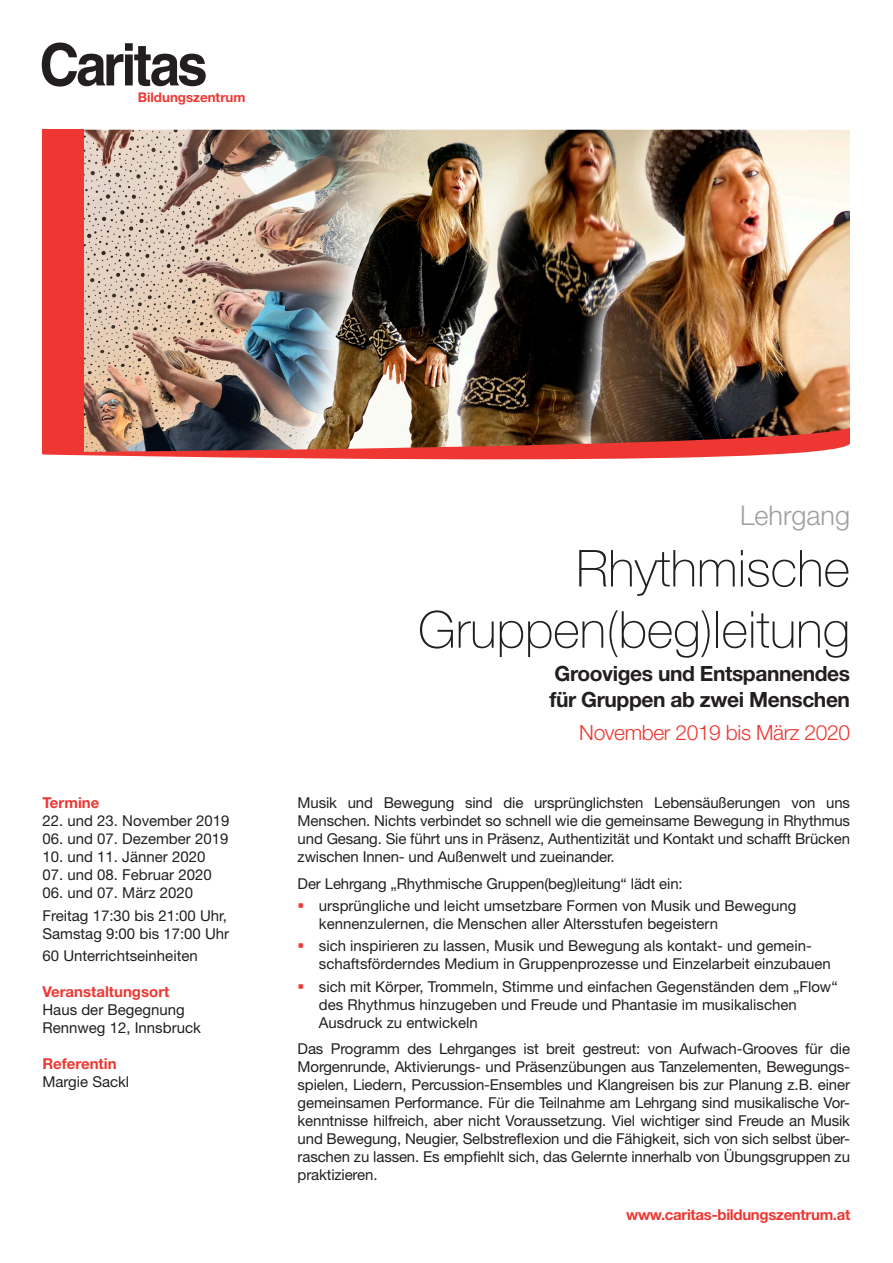
<style>
.page{position:relative;width:893px;height:1263px;background:#fff}
.page>*{position:absolute;margin:0;border:0;box-sizing:border-box;transform-origin:0 0}
.t1{font:100 51px/61.2px "Helvetica Neue LT Std";color:#231f20;text-align:right}
.t2{font:300 27px "Helvetica Neue LT Std";color:#9d9fa2}
.t3{font:700 21px/25.2px "Helvetica Neue LT Std";letter-spacing:-.02em;color:#231f20}
.t4{font:300 21px "Helvetica Neue LT Std";letter-spacing:-.02em;color:#ee3732}
.t5{font:700 15.45px "Helvetica Neue LT Std";letter-spacing:.01em;color:#ef482c}
.t6{font:15px/18px "Helvetica Neue LT Std";color:#231f20}
.t7{font:700 15px "Helvetica Neue LT Std";color:#ee3732}
.t8{font:700 15px "Helvetica Neue LT Std";letter-spacing:-.02em;color:#ee3732}
.t9{font:700 13.35px "Helvetica Neue LT Std";color:#ee3732}
.s1{color:#ee3732}
</style>
<div class="page">
<img style="left:84px;top:130px;width:766px;height:278px">
<svg style="left:42px;top:43px;width:164px;height:44px"></svg>
<div style="left:43px;top:130px;width:41px;height:324px;background:#ee3732"></div>
<img style="left:43px;top:408px;width:807px;height:52px">
<p class="t5" style="left:152px;top:86px;width:69px">einblicke</p>
<p class="t9" style="left:138px;top:89px;width:109px">Bildungszentrum</p>
<p class="t7" style="left:42px;top:794px;width:58px">Termine</p>
<p class="t6" style="left:42px;top:812px;width:189px">22. und 23. November 2019</p>
<p class="t6" style="left:42px;top:830px;width:187px">06. und 07. Dezember 2019</p>
<p class="t6" style="left:42px;top:848px;width:164px">10. und 11. Jänner 2020</p>
<p class="t6" style="left:42px;top:866px;width:171px">07. und 08. Februar 2020</p>
<p class="t6" style="left:42px;top:882px;width:186px;line-height:22.2px">06. und 07. März 2020<br>Freitag 17:30 bis 21:00 Uhr,</p>
<p class="t6" style="left:42px;top:922px;width:188px;line-height:22.2px">Samstag 9:00 bis 17:00 Uhr<br>60 Unterrichtseinheiten</p>
<p class="t7" style="left:42px;top:982px;width:128px">Veranstaltungsort</p>
<p class="t6" style="left:42px;top:1000px;width:160px">Haus der Begegnung<br>Rennweg 12, Innsbruck</p>
<p class="t7" style="left:42px;top:1054px;width:76px">Referentin</p>
<p class="t6" style="left:42px;top:1072px;width:88px">Margie Sackl</p>
<h2 class="t2" style="left:740px;top:499px;width:112px">Lehrgang</h2>
<h1 class="t1" style="left:418px;top:538px;width:434px">Rhythmische<br>Gruppen(beg)leitung</h1>
<h3 class="t3" style="left:549px;top:661px;width:302px">Grooviges und Entspannendes für Gruppen ab zwei Menschen</h3>
<h3 class="t4" style="left:579px;top:720px;width:272px">November 2019 bis März 2020</h3>
<p class="t6" style="left:298px;top:794px;width:554px;text-align:justify">Musik und Bewegung sind die ursprünglichsten Lebensäußerungen von uns Menschen. Nichts verbindet so schnell wie die gemeinsame Bewegung in Rhythmus und Gesang. Sie führt uns in Präsenz, Authentizität und Kontakt und schafft Brücken zwischen Innen- und Außenwelt und zueinander.</p>
<p class="t6" style="left:298px;top:874px;width:387px">Der Lehrgang „Rhythmische Gruppen(beg)leitung“ lädt ein:</p>
<p class="t6" style="left:319px;top:896px;width:479px;text-indent:-21px"><span class="s1">▪</span> ursprüngliche und leicht umsetzbare Formen von Musik und Bewegung kennenzulernen, die Menschen aller Altersstufen begeistern</p>
<p class="t6" style="left:319px;top:937px;width:514px;text-indent:-21px"><span class="s1">▪</span> sich inspirieren zu lassen, Musik und Bewegung als kontakt- und gemein&shy;schaftsförderndes Medium in Gruppenprozesse und Einzelarbeit einzubauen</p>
<p class="t6" style="left:319px;top:977px;width:520px;text-indent:-21px"><span class="s1">▪</span> sich mit Körper, Trommeln, Stimme und einfachen Gegenständen dem „Flow“ des Rhythmus hinzugeben und Freude und Phantasie im musikalischen<br>Ausdruck zu entwickeln</p>
<p class="t6" style="left:298px;top:1039px;width:554px;text-align:justify">Das Programm des Lehrganges ist breit gestreut: von Aufwach-Grooves für die Morgenrunde, Aktivierungs- und Präsenzübungen aus Tanzelementen, Bewegungs&shy;spielen, Liedern, Percussion-Ensembles und Klangreisen bis zur Planung z.B. einer gemeinsamen Performance. Für die Teilnahme am Lehrgang sind musikalische Vor&shy;kenntnisse hilfreich, aber nicht Voraussetzung. Viel wichtiger sind Freude an Musik und Bewegung, Neugier, Selbstreflexion und die Fähigkeit, sich von sich selbst über&shy;raschen zu lassen. Es empfiehlt sich, das Gelernte innerhalb von Übungsgruppen zu praktizieren.</p>
<p class="t8" style="left:626px;top:1206px;width:226px">www.caritas-bildungszentrum.at</p>
</div>
